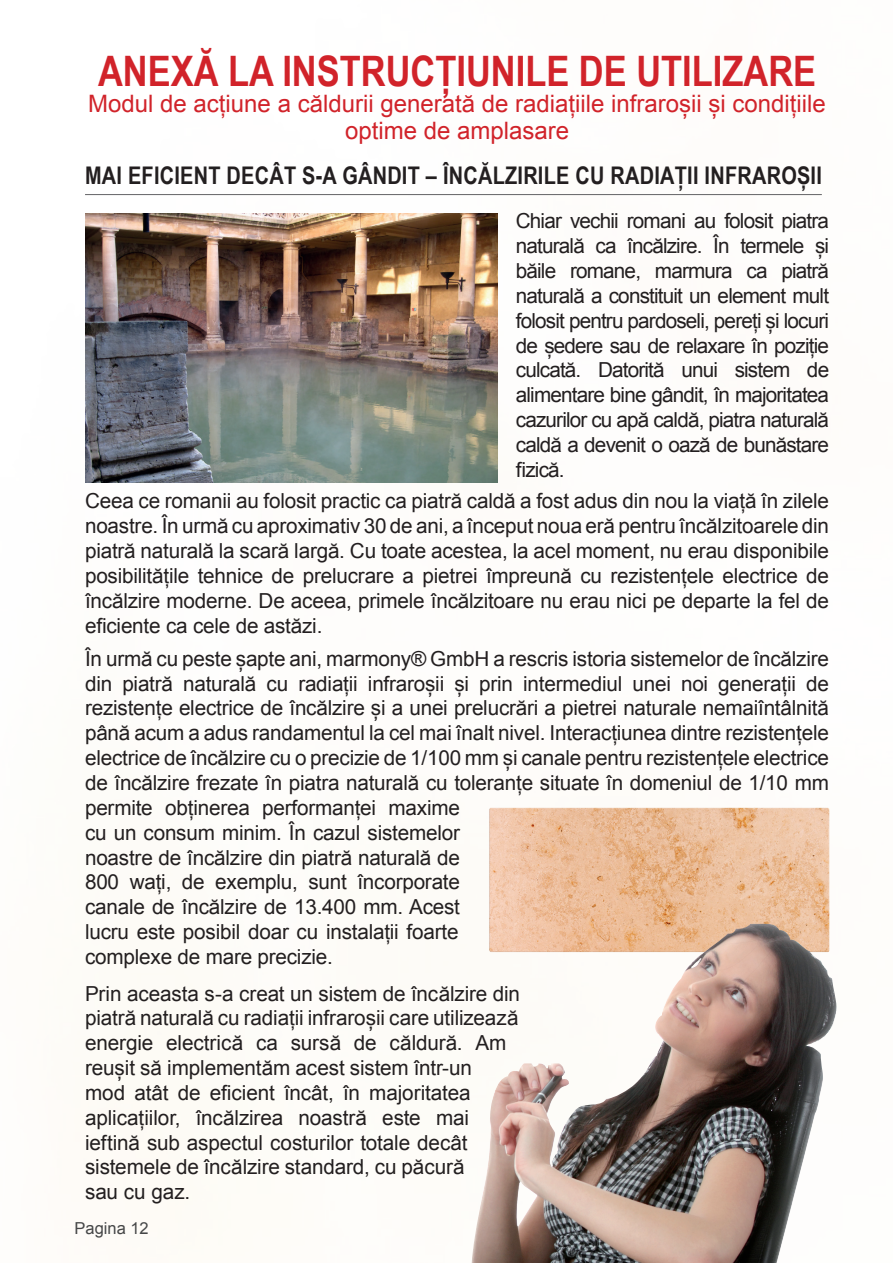
<style>
.page{position:relative;width:893px;height:1263px;background:#fff}
.page>*{position:absolute;margin:0;border:0;box-sizing:border-box;transform-origin:0 0}
.t1{font:700 42px "Arial Narrow";color:#d1232a}
.t2{font:700 24.3px "Arial Narrow";letter-spacing:.01em;color:#231f20}
.t3{font:24px "Arial";color:#d1232a}
.t4{font:20.7px/24.9px "Arial";letter-spacing:-.01em;color:#231f20;text-align:justify}
.t5{font:16.5px "Arial";color:#464748}
</style>
<div class="page">
<hr style="left:85px;top:194px;width:737px;height:1px;background:#636366">
<img style="left:85px;top:213px;width:412px;height:270px">
<img style="left:489px;top:807px;width:341px;height:117px">
<img style="left:472px;top:924px;width:365px;height:339px">
<p class="t1" style="left:98px;top:39px;width:720px">ANEXĂ LA INSTRUCȚIUNILE DE UTILIZARE</p>
<p class="t3" style="left:88px;top:88px;width:739px">Modul de acțiune a căldurii generată de radiațiile infraroșii și condițiile</p>
<p class="t3" style="left:345px;top:115px;width:226px">optime de amplasare</p>
<p class="t2" style="left:85px;top:157px;width:738px">MAI EFICIENT DECÂT S-A GÂNDIT – ÎNCĂLZIRILE CU RADIAȚII INFRAROȘII</p>
<p class="t4" style="left:516px;top:209px;width:315px">Chiar vechii romani au folosit piatra naturală ca încălzire. În termele și băile romane, marmura ca piatră naturală a constituit un element mult folosit pentru pardoseli, pereți și locuri de ședere sau de relaxare în poziție culcată. Datorită unui sistem de alimentare bine gândit, în majoritatea cazurilor cu apă caldă, piatra naturală caldă a devenit o oază de bunăstare fizică.</p>
<p class="t4" style="left:85px;top:489px;width:745px">Ceea ce romanii au folosit practic ca piatră caldă a fost adus din nou la viață în zilele noastre. În urmă cu aproximativ 30 de ani, a început noua eră pentru încălzitoarele din piatră naturală la scară largă. Cu toate acestea, la acel moment, nu erau disponibile posibilitățile tehnice de prelucrare a pietrei împreună cu rezistențele electrice de încălzire moderne. De aceea, primele încălzitoare nu erau nici pe departe la fel de eficiente ca cele de astăzi.</p>
<p class="t4" style="left:85px;top:646px;width:745px;text-align:left">În urmă cu peste șapte ani, marmony® GmbH a rescris istoria sistemelor de încălzire din piatră naturală cu radiații infraroșii și prin intermediul unei noi generații de rezistențe electrice de încălzire și a unei prelucrări a pietrei naturale nemaiîntâlnită până acum a adus randamentul la cel mai înalt nivel. Interacțiunea dintre rezistențele electrice de încălzire cu o precizie de 1/100 mm și canale pentru rezistențele electrice de încălzire frezate în piatra naturală cu toleranțe situate în domeniul de 1/10 mm permite obținerea performanței maxime<br>cu un consum minim. În cazul sistemelor<br>noastre de încălzire din piatră naturală de<br>800 wați, de exemplu, sunt încorporate<br>canale de încălzire de 13.400 mm. Acest<br>lucru este posibil doar cu instalații foarte<br>complexe de mare precizie.</p>
<p class="t4" style="left:85px;top:981px;width:437px;text-align:left">Prin aceasta s-a creat un sistem de încălzire din piatră naturală cu radiații infraroșii care utilizează energie electrică ca sursă de căldură. Am reușit să implementăm acest sistem într-un<br>mod atât de eficient încât, în majoritatea aplicațiilor, încălzirea noastră este mai ieftină sub aspectul costurilor totale decât sistemele de încălzire standard, cu păcură<br>sau cu gaz.</p>
<p class="t5" style="left:75px;top:1217px;width:76px">Pagina 12</p>
</div>
